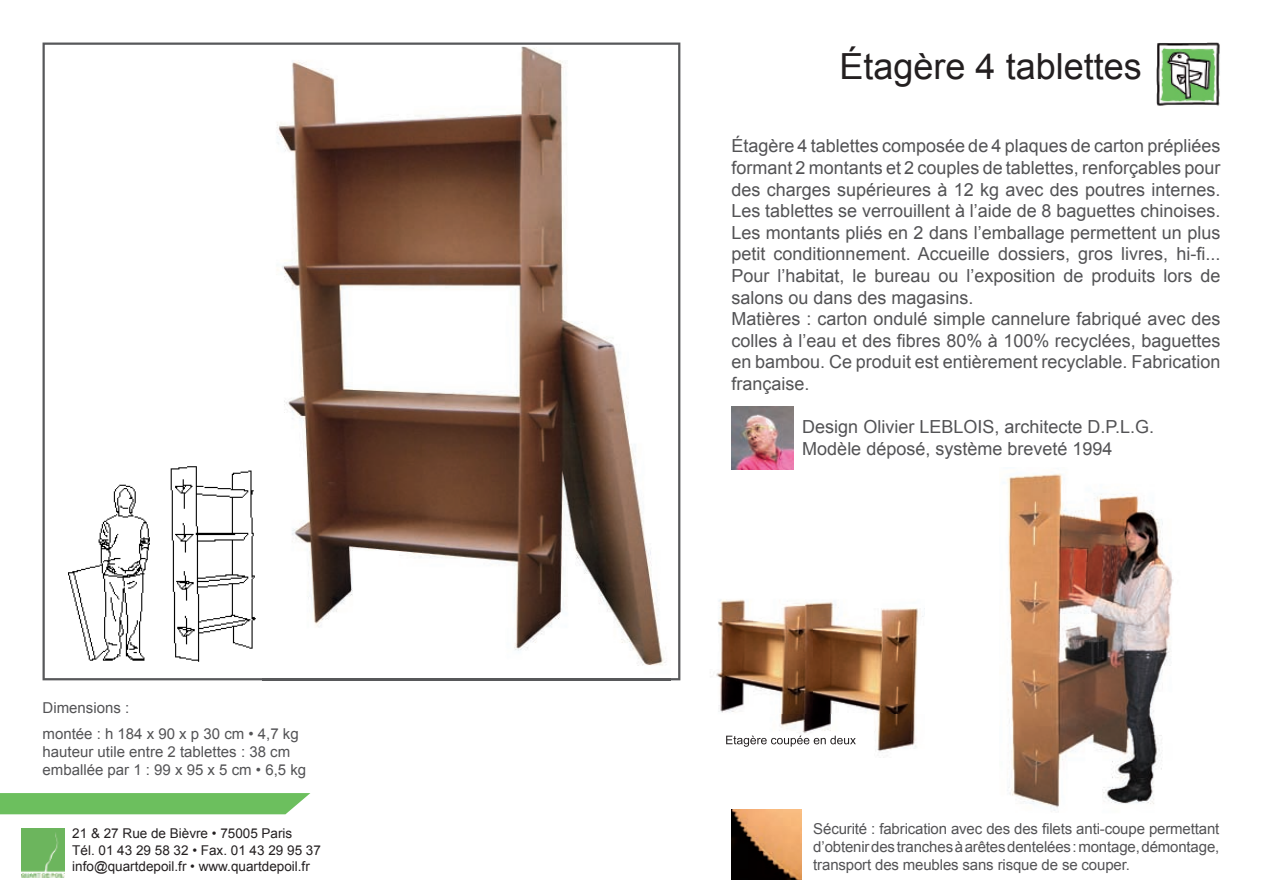
<style>
.page{position:relative;width:1263px;height:893px;background:#fff}
.page>*{position:absolute;margin:0;border:0;box-sizing:border-box;transform-origin:0 0}
.t1{font:36px "Arial";color:#231f20}
.t2{font:18px/21.6px "Arial";color:#535355}
.t3{font:15px/18px "Arial";color:#535355}
.t4{font:13.5px/16.2px "Arial";color:#231f20}
</style>
<div class="page">
<svg style="left:43px;top:43px;width:637px;height:637px"></svg>
<img style="left:1157px;top:43px;width:63px;height:63px">
<svg style="left:0;top:793px;width:310px;height:21px;background:#72c164"></svg>
<img style="left:731px;top:809px;width:70px;height:70px">
<img style="left:68px;top:465px;width:188px;height:198px">
<img style="left:1003px;top:473px;width:171px;height:338px">
<img style="left:262px;top:47px;width:408px;height:634px">
<img style="left:262px;top:678px;width:408px;height:2px">
<img style="left:731px;top:407px;width:63px;height:62px">
<img style="left:716px;top:599px;width:208px;height:159px">
<img style="left:726px;top:736px;width:130px;height:11px">
<img style="left:21px;top:828px;width:43px;height:50px">
<p class="t3" style="left:43px;top:694px;width:258px;line-height:26.5px">Dimensions :<br>montée : h 184 x 90 x p 30 cm • 4,7 kg</p>
<p class="t3" style="left:43px;top:743px;width:265px">hauteur utile entre 2 tablettes : 38 cm emballée par 1 : 99 x 95 x 5 cm • 6,5 kg</p>
<p class="t4" style="left:72px;top:826px;width:250px">21 &amp; 27 Rue de Bièvre • 75005 Paris<br>Tél. 01 43 29 58 32 • Fax. 01 43 29 95 37 info@quartdepoil.fr • www.quartdepoil.fr</p>
<h1 class="t1" style="left:839px;top:43px;width:304px">Étagère 4 tablettes</h1>
<p class="t2" style="left:731px;top:135px;width:490px">Étagère 4 tablettes composée de 4 plaques de carton prépliées formant 2 montants et 2 couples de tablettes, renforçables pour des charges supérieures à 12 kg avec des poutres internes.<br>Les tablettes se verrouillent à l’aide de 8 baguettes chinoises.<br>Les montants pliés en 2 dans l’emballage permettent un plus petit conditionnement. Accueille dossiers, gros livres, hi-fi...<br>Pour l’habitat, le bureau ou l’exposition de produits lors de salons ou dans des magasins.<br>Matières : carton ondulé simple cannelure fabriqué avec des colles à l’eau et des fibres 80% à 100% recyclées, baguettes en bambou. Ce produit est entièrement recyclable. Fabrication française.</p>
<p class="t2" style="left:802px;top:416px;width:353px">Design Olivier LEBLOIS, architecte D.P.L.G.<br>Modèle déposé, système breveté 1994</p>
<p class="t3" style="left:813px;top:820px;width:408px;text-align:justify">Sécurité : fabrication avec des des filets anti-coupe permettant d’obtenir des tranches à arêtes dentelées : montage, démontage, transport des meubles sans risque de se couper.</p>
</div>
